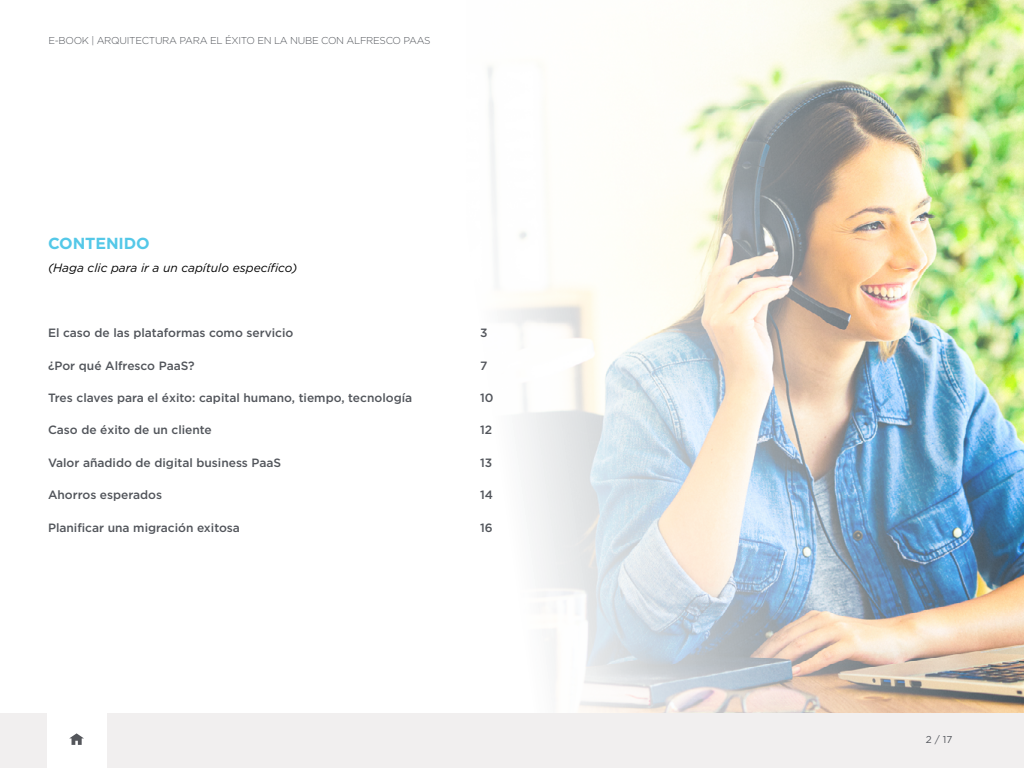
<style>
.page{position:relative;width:1024px;height:768px;background:#fff}
.page>*{position:absolute;margin:0;border:0;box-sizing:border-box;transform-origin:0 0}
.t1{font:700 16px "Gotham";letter-spacing:-.01em;color:#54c8e8}
.t2{font:500 12px "Gotham HTF";color:#52555b}
.t3{font:italic 12px "Gotham HTF";color:#000}
.t4{font:300 10px "Gotham HTF";letter-spacing:-.03em;color:#52555b}
.t5{font:10px "Gotham HTF";color:#52555b}
</style>
<div class="page">
<div style="left:0;top:713px;width:1024px;height:55px;background:#f1efef"></div>
<div style="left:47px;top:713px;width:59px;height:55px;background:#fff"></div>
<svg style="left:69px;top:733px;width:15px;height:12px"></svg>
<img style="left:488px;top:0;width:536px;height:713px">
<p class="t4" style="left:48px;top:35px;width:384px">E-BOOK | ARQUITECTURA PARA EL ÉXITO EN LA NUBE CON ALFRESCO PAAS</p>
<h1 class="t1" style="left:48px;top:233px;width:103px">CONTENIDO</h1>
<p class="t3" style="left:48px;top:262px;width:251px">(Haga clic para ir a un capítulo específico)</p>
<p class="t2" style="left:48px;top:326px;width:247px">El caso de las plataformas como servicio</p>
<p class="t2" style="left:480px;top:326px;width:9px">3</p>
<p class="t2" style="left:48px;top:359px;width:148px">¿Por qué Alfresco PaaS?</p>
<p class="t2" style="left:480px;top:359px;width:9px">7</p>
<p class="t2" style="left:48px;top:391px;width:366px">Tres claves para el éxito: capital humano, tiempo, tecnología</p>
<p class="t2" style="left:480px;top:391px;width:15px">10</p>
<p class="t2" style="left:48px;top:423px;width:165px">Caso de éxito de un cliente</p>
<p class="t2" style="left:480px;top:423px;width:14px">12</p>
<p class="t2" style="left:48px;top:456px;width:235px">Valor añadido de digital business PaaS</p>
<p class="t2" style="left:480px;top:456px;width:14px">13</p>
<p class="t2" style="left:48px;top:488px;width:116px">Ahorros esperados</p>
<p class="t2" style="left:480px;top:488px;width:14px">14</p>
<p class="t2" style="left:48px;top:521px;width:194px">Planificar una migración exitosa</p>
<p class="t2" style="left:480px;top:521px;width:14px">16</p>
<p class="t5" style="left:926px;top:734px;width:28px">2 / 17</p>
</div>
